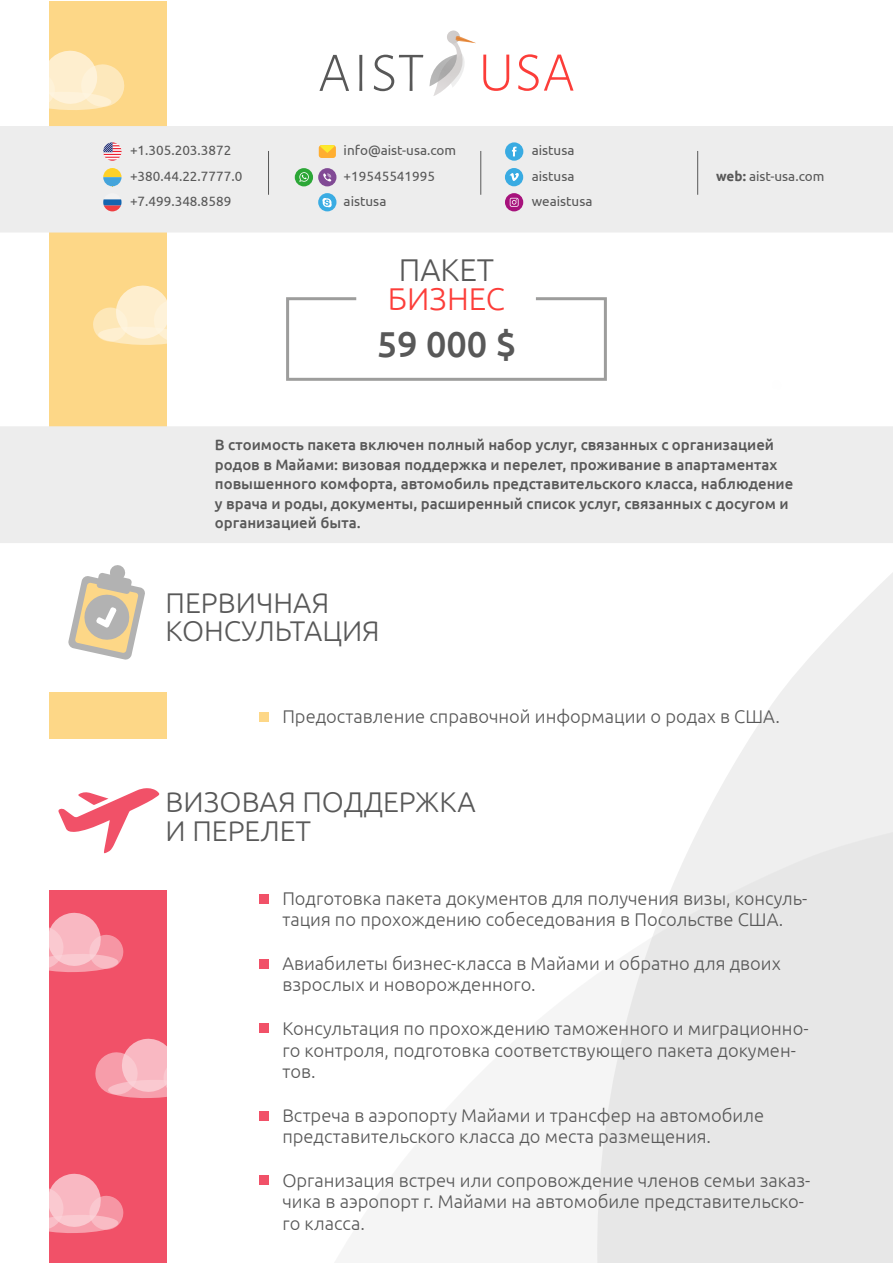
<style>
.page{position:relative;width:893px;height:1263px;background:#fff}
.page>*{position:absolute;margin:0;border:0;box-sizing:border-box;transform-origin:0 0}
.t1{font:500 36px "Ubuntu";color:#585858}
.t2{font:300 31.5px "Ubuntu";color:#fc3d39}
.t3{font:300 31.5px "Ubuntu";color:#585858}
.t4{font:300 28.5px/28.5px "Ubuntu";color:#585858}
.t5{font:300 18.3px/21.8px "Ubuntu";color:#585858}
.t6{font:500 15px/19.5px "Ubuntu";color:#585858}
.t7{font:13.5px/25.5px "Ubuntu";color:#585858}
.s1{font-weight:700}
</style>
<div class="page">
<div style="left:50px;top:2px;width:117px;height:831px;background:#fdd787"></div>
<div style="left:50px;top:864px;width:117px;height:399px;background:#f15168"></div>
<svg style="left:93px;top:286px;width:74px;height:59px"></svg>
<svg style="left:49px;top:51px;width:75px;height:59px"></svg>
<svg style="left:49px;top:913px;width:74px;height:59px"></svg>
<svg style="left:49px;top:1174px;width:74px;height:59px"></svg>
<svg style="left:95px;top:1039px;width:72px;height:59px"></svg>
<svg style="left:483px;top:54px;width:90px;height:37px"></svg>
<svg style="left:319px;top:55px;width:30px;height:36px"></svg>
<svg style="left:359px;top:55px;width:3px;height:36px"></svg>
<svg style="left:374px;top:55px;width:49px;height:36px"></svg>
<svg style="left:430px;top:30px;width:46px;height:66px"></svg>
<div style="left:0;top:126px;width:893px;height:107px;background:#ededed"></div>
<svg style="left:103px;top:142px;width:19px;height:19px"></svg>
<svg style="left:103px;top:193px;width:19px;height:18px"></svg>
<svg style="left:103px;top:168px;width:19px;height:18px"></svg>
<svg style="left:319px;top:145px;width:17px;height:13px"></svg>
<div style="left:318px;top:168px;width:18px;height:18px;background:#814a95;border-radius:50%"></div>
<svg style="left:323px;top:173px;width:9px;height:9px"></svg>
<div style="left:295px;top:168px;width:18px;height:18px;background:#2ca737;border-radius:50%"></div>
<svg style="left:299px;top:172px;width:10px;height:10px"></svg>
<div style="left:318px;top:193px;width:18px;height:18px;background:#3aace3;border-radius:50%"></div>
<svg style="left:322px;top:198px;width:10px;height:9px"></svg>
<div style="left:505px;top:142px;width:18px;height:19px;background:#39abe2;border-radius:50%"></div>
<svg style="left:512px;top:147px;width:4px;height:9px"></svg>
<svg style="left:505px;top:193px;width:18px;height:18px"></svg>
<svg style="left:510px;top:198px;width:9px;height:9px"></svg>
<div style="left:505px;top:168px;width:18px;height:18px;background:#39abe2;border-radius:50%"></div>
<svg style="left:510px;top:173px;width:9px;height:8px"></svg>
<hr style="left:268px;top:151px;width:1px;height:44px;background:#585858">
<hr style="left:480px;top:151px;width:1px;height:44px;background:#585858">
<hr style="left:697px;top:151px;width:1px;height:44px;background:#585858">
<svg style="left:286px;top:297px;width:321px;height:84px"></svg>
<svg style="left:597px;top:573px;width:296px;height:690px;fill:#e7e7e7"></svg>
<div style="left:259px;top:712px;width:9px;height:9px;background:#fdd787"></div>
<div style="left:259px;top:894px;width:9px;height:9px;background:#f15168"></div>
<div style="left:259px;top:959px;width:9px;height:10px;background:#f15168"></div>
<div style="left:259px;top:1023px;width:9px;height:10px;background:#f15168"></div>
<div style="left:259px;top:1111px;width:9px;height:10px;background:#f15168"></div>
<div style="left:259px;top:1175px;width:9px;height:10px;background:#f15168"></div>
<div style="left:22px;top:541px;width:176px;height:150px;background:#fff"></div>
<svg style="left:68px;top:565px;width:77px;height:95px"></svg>
<div style="left:22px;top:739px;width:176px;height:150px;background:#fff"></div>
<svg style="left:58px;top:788px;width:102px;height:66px"></svg>
<div style="left:0;top:426px;width:893px;height:117px;background:#ededed"></div>
<p class="t7" style="left:130px;top:137px;width:114px">+1.305.203.3872 +380.44.22.7777.0 +7.499.348.8589</p>
<p class="t7" style="left:344px;top:137px;width:114px">info@aist-usa.com +19545541995 aistusa</p>
<p class="t7" style="left:532px;top:137px;width:62px">aistusa aistusa weaistusa</p>
<h2 class="t3" style="left:399px;top:251px;width:97px">ПАКЕТ</h2>
<h2 class="t2" style="left:388px;top:280px;width:119px">БИЗНЕС</h2>
<h1 class="t1" style="left:377px;top:322px;width:141px">59 000 $</h1>
<p class="t7" style="left:716px;top:163px;width:110px"><span class="s1">web:</span> aist-usa.com</p>
<p class="t6" style="left:215px;top:434px;width:580px">В стоимость пакета включен полный набор услуг, связанных с организацией родов в Майами: визовая поддержка и перелет, проживание в апартаментах повышенного комфорта, автомобиль представительского класса, наблюдение у врача и роды, документы, расширенный список услуг, связанных с досугом и организацией быта.</p>
<h3 class="t4" style="left:166px;top:587px;width:216px">ПЕРВИЧНАЯ<br>КОНСУЛЬТАЦИЯ</h3>
<p class="t5" style="left:282px;top:705px;width:499px">Предоставление справочной информации о родах в США.</p>
<h3 class="t4" style="left:166px;top:787px;width:312px">ВИЗОВАЯ ПОДДЕРЖКА<br>И ПЕРЕЛЕТ</h3>
<p class="t5" style="left:282px;top:887px;width:526px">Подготовка пакета документов для получения визы, консуль&shy;тация по прохождению собеседования в Посольстве США.</p>
<p class="t5" style="left:282px;top:952px;width:500px">Авиабилеты бизнес-класса в Майами и обратно для двоих взрослых и новорожденного.</p>
<p class="t5" style="left:282px;top:1017px;width:528px">Консультация по прохождению таможенного и миграционно&shy;го контроля, подготовка соответствующего пакета докумен&shy;тов.</p>
<p class="t5" style="left:282px;top:1104px;width:483px">Встреча в аэропорту Майами и трансфер на автомобиле представительского класса до места размещения.</p>
<p class="t5" style="left:282px;top:1169px;width:530px">Организация встреч или сопровождение членов семьи заказ&shy;чика в аэропорт г. Майами на автомобиле представительско&shy;го класса.</p>
</div>
